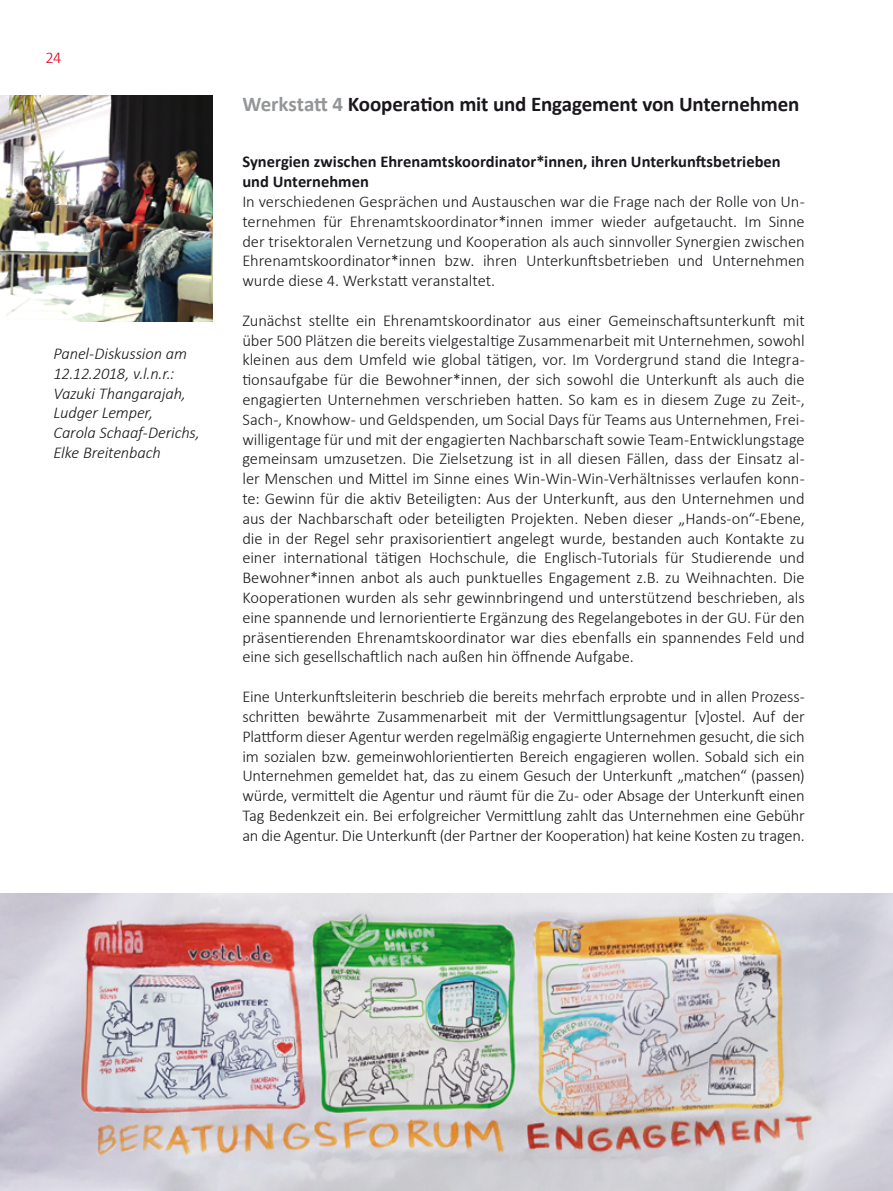
<style>
.page{position:relative;width:893px;height:1191px;background:#fff}
.page>*{position:absolute;margin:0;border:0;box-sizing:border-box;transform-origin:0 0}
.t1{font:700 21px "Calibri";letter-spacing:-.01em;color:#1a171c}
.t2{font:300 16.5px/19.8px "Calibri";letter-spacing:-.005em;color:#1a171c;text-align:justify}
.t3{font:italic 300 16.5px/19.8px "Calibri";letter-spacing:-.01em;color:#1a171c}
.t4{font:700 16.5px/19.8px "Calibri";color:#1a171c}
.t5{font:300 16.5px "Calibri";color:#e2001a}
.s1{color:#949597}
</style>
<div class="page">
<img style="left:0;top:893px;width:893px;height:298px">
<img style="left:0;top:96px;width:213px;height:225px">
<p class="t5" style="left:45px;top:48px;width:18px">24</p>
<p class="t3" style="left:54px;top:343px;width:148px">Panel-Diskussion am<br>12.12.2018, v.l.n.r.:<br>Vazuki Thangarajah,<br>Ludger Lemper,<br>Carola Schaaf-Derichs,<br>Elke Breitenbach</p>
<p class="t1" style="left:242px;top:91px;width:559px"><span class="s1">Werkstatt 4</span> Kooperation mit und Engagement von Unternehmen</p>
<p class="t4" style="left:242px;top:152px;width:540px">Synergien zwischen Ehrenamtskoordinator*innen, ihren Unterkunftsbetrieben und Unternehmen</p>
<p class="t2" style="left:242px;top:191px;width:564px">In verschiedenen Gesprächen und Austauschen war die Frage nach der Rolle von Un&shy;ternehmen für Ehrenamtskoordinator*innen immer wieder aufgetaucht. Im Sinne der trisektoralen Vernetzung und Kooperation als auch sinnvoller Synergien zwischen Ehrenamtskoordinator*innen bzw. ihren Unterkunftsbetrieben und Unternehmen wurde diese 4. Werkstatt veranstaltet.</p>
<p class="t2" style="left:242px;top:310px;width:564px">Zunächst stellte ein Ehrenamtskoordinator aus einer Gemeinschaftsunterkunft mit über 500 Plätzen die bereits vielgestaltige Zusammenarbeit mit Unternehmen, sowohl kleinen aus dem Umfeld wie global tätigen, vor. Im Vordergrund stand die Integra&shy;tionsaufgabe für die Bewohner*innen, der sich sowohl die Unterkunft als auch die engagierten Unternehmen verschrieben hatten. So kam es in diesem Zuge zu Zeit-, Sach-, Knowhow- und Geldspenden, um Social Days für Teams aus Unternehmen, Frei&shy;willigentage für und mit der engagierten Nachbarschaft sowie Team-Entwicklungstage gemeinsam umzusetzen. Die Zielsetzung ist in all diesen Fällen, dass der Einsatz al&shy;ler Menschen und Mittel im Sinne eines Win-Win-Win-Verhältnisses verlaufen konn&shy;te: Gewinn für die aktiv Beteiligten: Aus der Unterkunft, aus den Unternehmen und aus der Nachbarschaft oder beteiligten Projekten. Neben dieser „Hands-on“-Ebene, die in der Regel sehr praxisorientiert angelegt wurde, bestanden auch Kontakte zu einer international tätigen Hochschule, die Englisch-Tutorials für Studierende und Bewohner*innen anbot als auch punktuelles Engagement z.B. zu Weihnachten. Die Kooperationen wurden als sehr gewinnbringend und unterstützend beschrieben, als eine spannende und lernorientierte Ergänzung des Regelangebotes in der GU. Für den präsentierenden Ehrenamtskoordinator war dies ebenfalls ein spannendes Feld und eine sich gesellschaftlich nach außen hin öffnende Aufgabe.</p>
<p class="t2" style="left:242px;top:686px;width:564px">Eine Unterkunftsleiterin beschrieb die bereits mehrfach erprobte und in allen Prozess&shy;schritten bewährte Zusammenarbeit mit der Vermittlungsagentur [v]ostel. Auf der Plattform dieser Agentur werden regelmäßig engagierte Unternehmen gesucht, die sich im sozialen bzw. gemeinwohlorientierten Bereich engagieren wollen. Sobald sich ein Unternehmen gemeldet hat, das zu einem Gesuch der Unterkunft „matchen“ (passen) würde, vermittelt die Agentur und räumt für die Zu- oder Absage der Unterkunft einen Tag Bedenkzeit ein. Bei erfolgreicher Vermittlung zahlt das Unternehmen eine Gebühr an die Agentur. Die Unterkunft (der Partner der Kooperation) hat keine Kosten zu tragen.</p>
</div>
